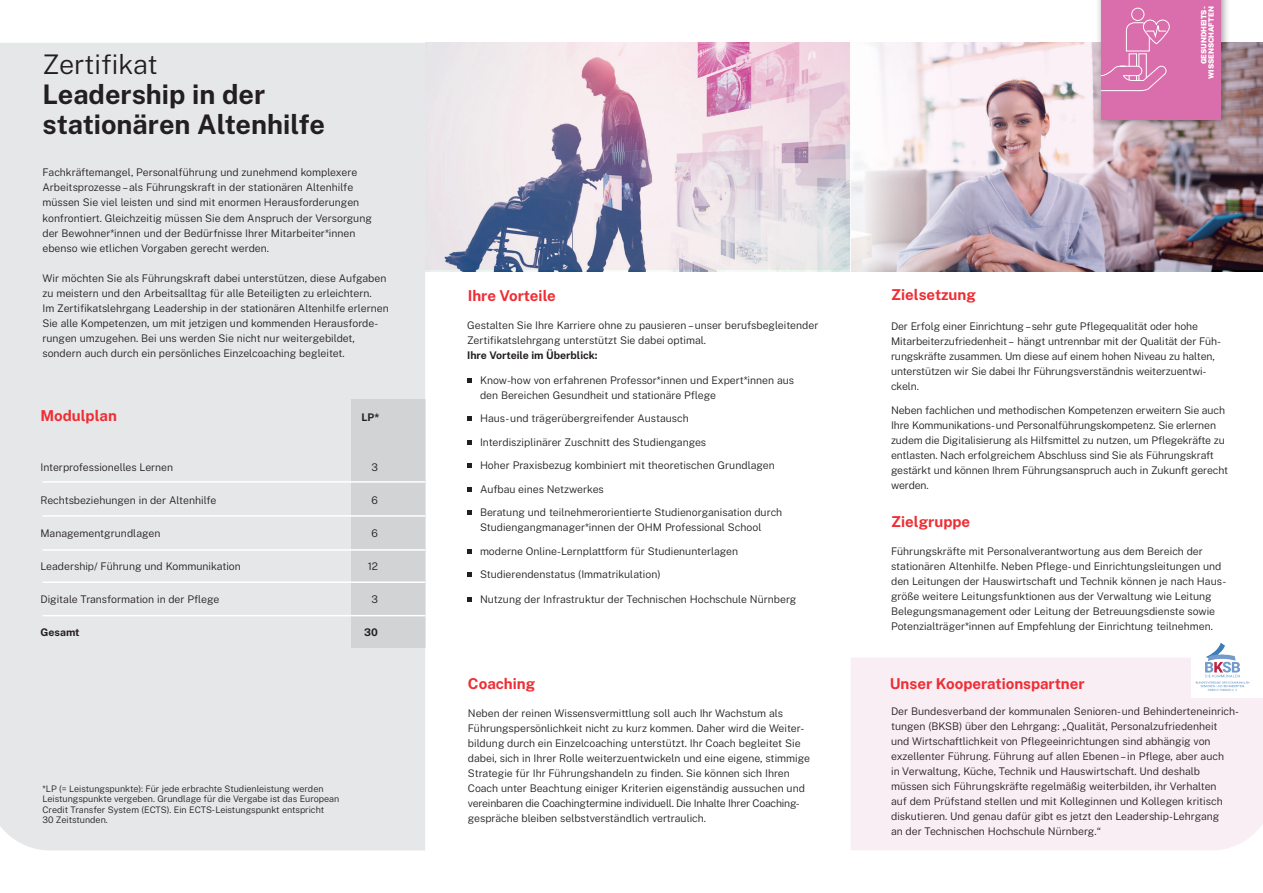
<style>
.page{position:relative;width:1263px;height:893px;background:#fff}
.page>*{position:absolute;margin:0;border:0;box-sizing:border-box;transform-origin:0 0}
.t1{font:700 27px/30px "Public Sans";color:#231f20}
.t2{font:300 27px "Public Sans";color:#231f20}
.t3{font:700 15px "Public Sans";color:#ee2d34}
.t4{font:300 10.5px/15px "Public Sans";color:#231f20}
.t5{font:700 10.5px "Public Sans";color:#231f20}
.t6{font:300 9px/10.5px "Public Sans";color:#231f20}
.t7{font:900 7.35px/7.4px "Public Sans";letter-spacing:-.01em;color:#fff;text-align:right}
</style>
<div class="page">
<div style="left:851px;top:658px;width:412px;height:192px;background:#faeef5"></div>
<div style="left:0;top:43px;width:425px;height:807px;background:#e6e7e9"></div>
<svg style="left:467px;top:378px;width:4px;height:4px"></svg>
<svg style="left:467px;top:417px;width:4px;height:4px"></svg>
<svg style="left:467px;top:440px;width:4px;height:4px"></svg>
<svg style="left:467px;top:464px;width:4px;height:4px"></svg>
<svg style="left:467px;top:487px;width:4px;height:4px"></svg>
<svg style="left:467px;top:511px;width:4px;height:4px"></svg>
<svg style="left:467px;top:549px;width:4px;height:4px"></svg>
<svg style="left:467px;top:573px;width:4px;height:4px"></svg>
<svg style="left:467px;top:598px;width:4px;height:4px"></svg>
<div style="left:351px;top:399px;width:74px;height:249px;background:#d2d3d5"></div>
<hr style="left:43px;top:481px;width:382px;height:2px;background:#fff">
<hr style="left:43px;top:515px;width:382px;height:2px;background:#fff">
<hr style="left:43px;top:549px;width:382px;height:2px;background:#fff">
<hr style="left:43px;top:581px;width:382px;height:2px;background:#fff">
<hr style="left:43px;top:615px;width:382px;height:1px;background:#fff">
<svg style="left:425px;top:43px;width:425px;height:227px;background:#d4c8d6"></svg>
<img style="left:972px;top:43px;width:291px;height:227px">
<svg style="left:851px;top:42px;width:121px;height:230px"></svg>
<div style="left:1095px;top:0;width:135px;height:130px;background:#231f20;opacity:.5"></div>
<div style="left:1101px;top:0;width:119px;height:119px;background:#da6dab"></div>
<div style="left:1131px;top:8px;width:13px;height:13px;border:1px solid #fff;border-radius:50%"></div>
<svg style="left:1100px;top:20px;width:69px;height:71px"></svg>
<div style="left:1192px;top:639px;width:71px;height:59px;background:#fff"></div>
<img style="left:1195px;top:643px;width:55px;height:48px">
<h1 class="t2" style="left:43px;top:47px;width:117px">Zertifikat</h1>
<h1 class="t1" style="left:43px;top:79px;width:284px">Leadership in der stationären Altenhilfe</h1>
<p class="t4" style="left:42px;top:165px;width:331px">Fachkräftemangel, Personalführung und zunehmend komplexere Arbeitsprozesse – als Führungskraft in der stationären Altenhilfe müssen Sie viel leisten und sind mit enormen Herausforderungen konfrontiert. Gleichzeitig müssen Sie dem Anspruch der Versorgung der Bewohner*innen und der Bedürfnisse Ihrer Mitarbeiter*innen ebenso wie etlichen Vorgaben gerecht werden.</p>
<p class="t4" style="left:42px;top:270px;width:348px">Wir möchten Sie als Führungskraft dabei unterstützen, diese Aufgaben zu meistern und den Arbeitsalltag für alle Beteiligten zu erleichtern.<br>Im Zertifikatslehrgang Leadership in der stationären Altenhilfe erlernen Sie alle Kompetenzen, um mit jetzigen und kommenden Herausforde&shy;rungen umzugehen. Bei uns werden Sie nicht nur weitergebildet, sondern auch durch ein persönliches Einzelcoaching begleitet.</p>
<h2 class="t3" style="left:40px;top:406px;width:78px">Modulplan</h2>
<p class="t5" style="left:361px;top:410px;width:19px">LP*</p>
<p class="t4" style="left:40px;top:459px;width:134px">Interprofessionelles Lernen</p>
<p class="t4" style="left:371px;top:459px;width:8px">3</p>
<p class="t4" style="left:40px;top:492px;width:178px">Rechtsbeziehungen in der Altenhilfe</p>
<p class="t4" style="left:372px;top:492px;width:8px">6</p>
<p class="t4" style="left:40px;top:525px;width:121px">Managementgrundlagen</p>
<p class="t4" style="left:372px;top:525px;width:8px">6</p>
<p class="t4" style="left:40px;top:558px;width:202px">Leadership/ Führung und Kommunikation</p>
<p class="t4" style="left:368px;top:558px;width:12px">12</p>
<p class="t4" style="left:40px;top:591px;width:180px">Digitale Transformation in der Pflege</p>
<p class="t4" style="left:371px;top:591px;width:8px">3</p>
<p class="t5" style="left:40px;top:625px;width:41px">Gesamt</p>
<p class="t5" style="left:364px;top:625px;width:15px">30</p>
<p class="t6" style="left:43px;top:783px;width:298px">*LP (= Leistungspunkte): Für jede erbrachte Studienleistung werden Leistungspunkte vergeben. Grundlage für die Vergabe ist das European Credit Transfer System (ECTS). Ein ECTS-Leistungspunkt entspricht<br>30 Zeitstunden.</p>
<h2 class="t3" style="left:468px;top:285px;width:90px">Ihre Vorteile</h2>
<h2 class="t3" style="left:891px;top:285px;width:86px">Zielsetzung</h2>
<p class="t7" style="left:1200px;top:79px;width:74px;rotate:-90deg">GESUNDHEITS-<br>WISSENSCHAFTEN</p>
<p class="t4" style="left:467px;top:317px;width:353px">Gestalten Sie Ihre Karriere ohne zu pausieren – unser berufsbegleitender<br>Zertifikatslehrgang unterstützt Sie dabei optimal.</p>
<p class="t5" style="left:467px;top:348px;width:132px">Ihre Vorteile im Überblick:</p>
<p class="t4" style="left:480px;top:372px;width:316px">Know-how von erfahrenen Professor*innen und Expert*innen aus den Bereichen Gesundheit und stationäre Pflege</p>
<p class="t4" style="left:480px;top:411px;width:210px">Haus- und trägerübergreifender Austausch</p>
<p class="t4" style="left:480px;top:434px;width:228px">Interdisziplinärer Zuschnitt des Studienganges</p>
<p class="t4" style="left:480px;top:458px;width:296px">Hoher Praxisbezug kombiniert mit theoretischen Grundlagen</p>
<p class="t4" style="left:480px;top:481px;width:125px">Aufbau eines Netzwerkes</p>
<p class="t4" style="left:480px;top:505px;width:304px">Beratung und teilnehmerorientierte Studienorganisation durch<br>Studiengangmanager*innen der OHM Professional School</p>
<p class="t4" style="left:480px;top:543px;width:260px">moderne Online-Lernplattform für Studienunterlagen</p>
<p class="t4" style="left:480px;top:567px;width:182px">Studierendenstatus (Immatrikulation)</p>
<p class="t4" style="left:480px;top:592px;width:318px">Nutzung der Infrastruktur der Technischen Hochschule Nürnberg</p>
<h2 class="t3" style="left:468px;top:674px;width:69px">Coaching</h2>
<p class="t4" style="left:468px;top:706px;width:344px">Neben der reinen Wissensvermittlung soll auch Ihr Wachstum als Führungspersönlichkeit nicht zu kurz kommen. Daher wird die Weiter&shy;bildung durch ein Einzelcoaching unterstützt. Ihr Coach begleitet Sie dabei, sich in Ihrer Rolle weiterzuentwickeln und eine eigene, stimmige Strategie für Ihr Führungshandeln zu finden. Sie können sich Ihren Coach unter Beachtung einiger Kriterien eigenständig aussuchen und vereinbaren die Coachingtermine individuell. Die Inhalte Ihrer Coaching&shy;gespräche bleiben selbstverständlich vertraulich.</p>
<p class="t4" style="left:891px;top:319px;width:331px">Der Erfolg einer Einrichtung–sehr gute Pflegequalität oder hohe Mitarbeiterzufriedenheit – hängt untrennbar mit der Qualität der Füh&shy;rungskräfte zusammen. Um diese auf einem hohen Niveau zu halten, unterstützen wir Sie dabei Ihr Führungsverständnis weiterzuentwi&shy;ckeln.</p>
<p class="t4" style="left:891px;top:402px;width:338px">Neben fachlichen und methodischen Kompetenzen erweitern Sie auch Ihre Kommunikations- und Personalführungskompetenz. Sie erlernen zudem die Digitalisierung als Hilfsmittel zu nutzen, um Pflegekräfte zu entlasten. Nach erfolgreichem Abschluss sind Sie als Führungskraft gestärkt und können Ihrem Führungsanspruch auch in Zukunft gerecht werden.</p>
<h2 class="t3" style="left:891px;top:512px;width:81px">Zielgruppe</h2>
<p class="t4" style="left:891px;top:543px;width:337px">Führungskräfte mit Personalverantwortung aus dem Bereich der stationären Altenhilfe. Neben Pflege-und Einrichtungsleitungen und den Leitungen der Hauswirtschaft und Technik können je nach Haus&shy;größe weitere Leitungsfunktionen aus der Verwaltung wie Leitung Belegungsmanagement oder Leitung der Betreuungsdienste sowie Potenzialträger*innen auf Empfehlung der Einrichtung teilnehmen.</p>
<h2 class="t3" style="left:890px;top:674px;width:196px">Unser Kooperationspartner</h2>
<p class="t4" style="left:891px;top:703px;width:350px">Der Bundesverband der kommunalen Senioren- und Behinderteneinrich&shy;tungen (BKSB) über den Lehrgang: „Qualität, Personalzufriedenheit<br>und Wirtschaftlichkeit von Pflegeeinrichtungen sind abhängig von exzellenter Führung. Führung auf allen Ebenen –in Pflege, aber auch<br>in Verwaltung, Küche, Technik und Hauswirtschaft. Und deshalb müssen sich Führungskräfte regelmäßig weiterbilden, ihr Verhalten<br>auf dem Prüfstand stellen und mit Kolleginnen und Kollegen kritisch diskutieren. Und genau dafür gibt es jetzt den Leadership-Lehrgang<br>an der Technischen Hochschule Nürnberg.“</p>
</div>
